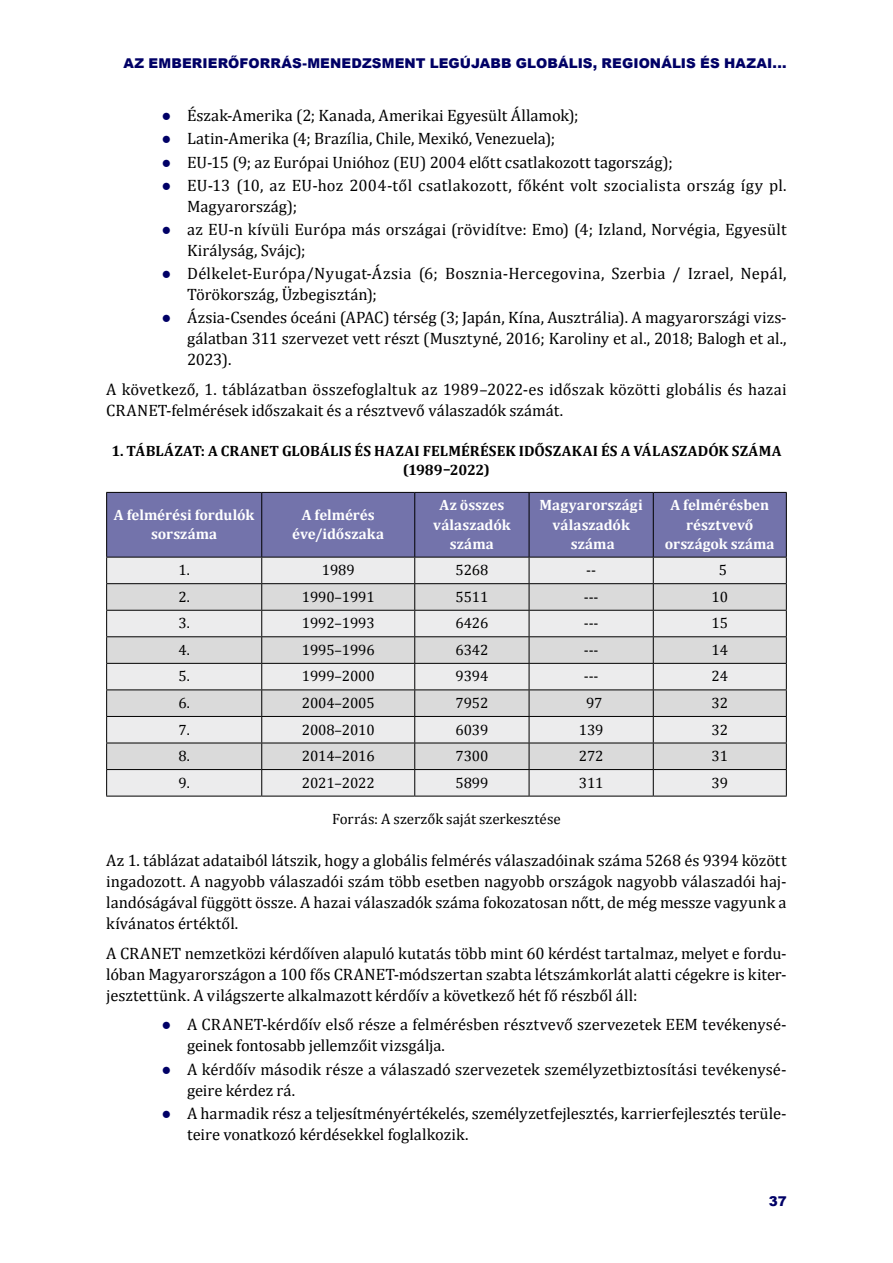
<style>
.page{position:relative;width:893px;height:1263px;background:#fff}
.page>*{position:absolute;margin:0;border:0;box-sizing:border-box;transform-origin:0 0}
.Főszöveg{font:16.5px/21px "Cambria";letter-spacing:.005em;color:#000}
.Táblázat_SZÖVEG{font:15px "Cambria";letter-spacing:-.01em;color:#000}
.Táblázat_FEJ{font:700 15px/19px "Cambria";color:#fff;text-align:center}
.t1{font:700 15px/19px "Cambria";letter-spacing:.01em;color:#000;text-align:center}
.FORRÁS{font:15px "Cambria";color:#000}
.t2{font:900 13.5px "Arial";letter-spacing:.005em;color:#006}
.s1{font-family:"Times New Roman";color:#006}
</style>
<div class="page">
<svg style="left:106px;top:493px;width:681px;height:303px;background:#c3c3cf"></svg>
<hr style="left:106px;top:796px;width:156px;height:1px;background:#000">
<hr style="left:262px;top:796px;width:153px;height:1px;background:#000">
<hr style="left:415px;top:796px;width:114px;height:1px;background:#000">
<hr style="left:529px;top:796px;width:124px;height:1px;background:#000">
<hr style="left:653px;top:796px;width:134px;height:1px;background:#000">
<hr style="left:106px;top:492px;width:156px;height:1px;background:#000">
<hr style="left:106px;top:493px;width:1px;height:64px;background:#000">
<hr style="left:262px;top:492px;width:153px;height:1px;background:#000">
<hr style="left:415px;top:492px;width:114px;height:1px;background:#000">
<hr style="left:529px;top:492px;width:124px;height:1px;background:#000">
<hr style="left:653px;top:492px;width:134px;height:1px;background:#000">
<hr style="left:786px;top:493px;width:1px;height:64px;background:#000">
<hr style="left:106px;top:557px;width:156px;height:1px;background:#000">
<hr style="left:262px;top:557px;width:153px;height:1px;background:#000">
<hr style="left:415px;top:557px;width:114px;height:1px;background:#000">
<hr style="left:529px;top:557px;width:124px;height:1px;background:#000">
<hr style="left:653px;top:557px;width:134px;height:1px;background:#000">
<p class="t2" style="left:124px;top:53px;width:664px">AZ EMBERIERŐFORRÁS-MENEDZSMENT LEGÚJABB GLOBÁLIS, REGIONÁLIS ÉS HAZAI...</p>
<p class="Főszöveg" style="left:162px;top:105px;width:419px"><span class="s1">●</span> Észak-Amerika (2; Kanada, Amerikai Egyesült Államok);</p>
<p class="Főszöveg" style="left:162px;top:128px;width:395px"><span class="s1">●</span> Latin-Amerika (4; Brazília, Chile, Mexikó, Venezuela);</p>
<p class="Főszöveg" style="left:162px;top:151px;width:513px"><span class="s1">●</span> EU-15 (9; az Európai Unióhoz (EU) 2004 előtt csatlakozott tagország);</p>
<p class="Főszöveg" style="left:187px;top:174px;width:601px;text-indent:-26px"><span class="s1">●</span> EU-13 (10, az EU-hoz 2004-től csatlakozott, főként volt szocialista ország így pl.<br>Magyarország);</p>
<p class="Főszöveg" style="left:187px;top:219px;width:601px;text-indent:-26px"><span class="s1">●</span> az EU-n kívüli Európa más országai (rövidítve: Emo) (4; Izland, Norvégia, Egyesült<br>Királyság, Svájc);</p>
<p class="Főszöveg" style="left:187px;top:263px;width:601px;text-indent:-26px"><span class="s1">●</span> Délkelet-Európa/Nyugat-Ázsia (6; Bosznia-Hercegovina, Szerbia / Izrael, Nepál,<br>Törökország, Üzbegisztán);</p>
<p class="Főszöveg" style="left:187px;top:307px;width:601px;text-align:justify;text-indent:-26px"><span class="s1">●</span> Ázsia-Csendes óceáni (APAC) térség (3; Japán, Kína, Ausztrália). A magyarországi vizs&shy;gálatban 311 szervezet vett részt (Musztyné, 2016; Karoliny et al., 2018; Balogh et al., 2023).</p>
<p class="Főszöveg" style="left:106px;top:378px;width:682px">A következő, 1. táblázatban összefoglaltuk az 1989–2022-es időszak közötti globális és hazai<br>CRANET-felmérések időszakait és a résztvevő válaszadók számát.</p>
<p class="t1" style="left:111px;top:441px;width:672px">1. TÁBLÁZAT: A CRANET GLOBÁLIS ÉS HAZAI FELMÉRÉSEK IDŐSZAKAI ÉS A VÁLASZADÓK SZÁMA (1989–2022)</p>
<p class="Táblázat_FEJ" style="left:114px;top:505px;width:142px">A felmérési fordulók sorszáma</p>
<p class="Táblázat_FEJ" style="left:302px;top:505px;width:75px">A felmérés</p>
<p class="Táblázat_FEJ" style="left:540px;top:495px;width:105px">Magyarországi válaszadók</p>
<p class="Táblázat_FEJ" style="left:571px;top:534px;width:45px">száma</p>
<p class="Táblázat_FEJ" style="left:670px;top:495px;width:100px">A felmérésben résztvevő</p>
<p class="Táblázat_FEJ" style="left:665px;top:534px;width:111px">országok száma</p>
<p class="Táblázat_FEJ" style="left:440px;top:495px;width:66px">Az összes</p>
<p class="Táblázat_FEJ" style="left:433px;top:514px;width:79px">válaszadók</p>
<p class="Táblázat_FEJ" style="left:450px;top:534px;width:45px">száma</p>
<p class="Táblázat_FEJ" style="left:292px;top:524px;width:93px">éve/időszaka</p>
<p class="Táblázat_SZÖVEG" style="left:179px;top:561px;width:13px">1.</p>
<p class="Táblázat_SZÖVEG" style="left:322px;top:561px;width:34px">1989</p>
<p class="Táblázat_SZÖVEG" style="left:455px;top:561px;width:34px">5268</p>
<p class="Táblázat_SZÖVEG" style="left:586px;top:561px;width:11px">--</p>
<p class="Táblázat_SZÖVEG" style="left:719px;top:561px;width:10px">5</p>
<p class="Táblázat_SZÖVEG" style="left:179px;top:588px;width:13px">2.</p>
<p class="Táblázat_SZÖVEG" style="left:302px;top:588px;width:74px">1990–1991</p>
<p class="Táblázat_SZÖVEG" style="left:455px;top:588px;width:34px">5511</p>
<p class="Táblázat_SZÖVEG" style="left:584px;top:588px;width:16px">---</p>
<p class="Táblázat_SZÖVEG" style="left:712px;top:588px;width:18px">10</p>
<p class="Táblázat_SZÖVEG" style="left:179px;top:614px;width:13px">3.</p>
<p class="Táblázat_SZÖVEG" style="left:302px;top:614px;width:74px">1992–1993</p>
<p class="Táblázat_SZÖVEG" style="left:455px;top:614px;width:34px">6426</p>
<p class="Táblázat_SZÖVEG" style="left:584px;top:614px;width:16px">---</p>
<p class="Táblázat_SZÖVEG" style="left:712px;top:614px;width:18px">15</p>
<p class="Táblázat_SZÖVEG" style="left:179px;top:641px;width:13px">4.</p>
<p class="Táblázat_SZÖVEG" style="left:302px;top:641px;width:74px">1995–1996</p>
<p class="Táblázat_SZÖVEG" style="left:455px;top:641px;width:34px">6342</p>
<p class="Táblázat_SZÖVEG" style="left:584px;top:641px;width:16px">---</p>
<p class="Táblázat_SZÖVEG" style="left:712px;top:641px;width:18px">14</p>
<p class="Táblázat_SZÖVEG" style="left:179px;top:667px;width:13px">5.</p>
<p class="Táblázat_SZÖVEG" style="left:302px;top:667px;width:74px">1999–2000</p>
<p class="Táblázat_SZÖVEG" style="left:455px;top:667px;width:34px">9394</p>
<p class="Táblázat_SZÖVEG" style="left:584px;top:667px;width:16px">---</p>
<p class="Táblázat_SZÖVEG" style="left:712px;top:667px;width:18px">24</p>
<p class="Táblázat_SZÖVEG" style="left:179px;top:694px;width:13px">6.</p>
<p class="Táblázat_SZÖVEG" style="left:302px;top:694px;width:74px">2004–2005</p>
<p class="Táblázat_SZÖVEG" style="left:455px;top:694px;width:34px">7952</p>
<p class="Táblázat_SZÖVEG" style="left:586px;top:694px;width:18px">97</p>
<p class="Táblázat_SZÖVEG" style="left:712px;top:694px;width:18px">32</p>
<p class="Táblázat_SZÖVEG" style="left:179px;top:720px;width:13px">7.</p>
<p class="Táblázat_SZÖVEG" style="left:302px;top:720px;width:74px">2008–2010</p>
<p class="Táblázat_SZÖVEG" style="left:455px;top:720px;width:34px">6039</p>
<p class="Táblázat_SZÖVEG" style="left:579px;top:720px;width:26px">139</p>
<p class="Táblázat_SZÖVEG" style="left:712px;top:720px;width:18px">32</p>
<p class="Táblázat_SZÖVEG" style="left:179px;top:747px;width:13px">8.</p>
<p class="Táblázat_SZÖVEG" style="left:302px;top:747px;width:74px">2014–2016</p>
<p class="Táblázat_SZÖVEG" style="left:455px;top:747px;width:34px">7300</p>
<p class="Táblázat_SZÖVEG" style="left:579px;top:747px;width:26px">272</p>
<p class="Táblázat_SZÖVEG" style="left:712px;top:747px;width:18px">31</p>
<p class="Táblázat_SZÖVEG" style="left:179px;top:774px;width:13px">9.</p>
<p class="Táblázat_SZÖVEG" style="left:302px;top:774px;width:74px">2021–2022</p>
<p class="Táblázat_SZÖVEG" style="left:455px;top:774px;width:34px">5899</p>
<p class="Táblázat_SZÖVEG" style="left:579px;top:774px;width:26px">311</p>
<p class="Táblázat_SZÖVEG" style="left:712px;top:774px;width:18px">39</p>
<p class="FORRÁS" style="left:332px;top:810px;width:230px">Forrás: A szerzők saját szerkesztése</p>
<p class="Főszöveg" style="left:106px;top:850px;width:682px;text-align:justify">Az 1. táblázat adataiból látszik, hogy a globális felmérés válaszadóinak száma 5268 és 9394 között ingadozott. A nagyobb válaszadói szám több esetben nagyobb országok nagyobb válaszadói haj&shy;landóságával függött össze. A hazai válaszadók száma fokozatosan nőtt, de még messze vagyunk a kívánatos értéktől.</p>
<p class="Főszöveg" style="left:106px;top:943px;width:682px;text-align:justify">A CRANET nemzetközi kérdőíven alapuló kutatás több mint 60 kérdést tartalmaz, melyet e fordu&shy;lóban Magyarországon a 100 fős CRANET-módszertan szabta létszámkorlát alatti cégekre is kiter&shy;jesztettünk. A világszerte alkalmazott kérdőív a következő hét fő részből áll:</p>
<p class="Főszöveg" style="left:187px;top:1014px;width:601px;text-indent:-26px"><span class="s1">●</span> A CRANET-kérdőív első része a felmérésben résztvevő szervezetek EEM tevékenysé&shy;geinek fontosabb jellemzőit vizsgálja.</p>
<p class="Főszöveg" style="left:187px;top:1058px;width:601px;text-indent:-26px"><span class="s1">●</span> A kérdőív második része a válaszadó szervezetek személyzetbiztosítási tevékenysé&shy;geire kérdez rá.</p>
<p class="Főszöveg" style="left:187px;top:1102px;width:601px;text-indent:-26px"><span class="s1">●</span> A harmadik rész a teljesítményértékelés, személyzetfejlesztés, karrierfejlesztés terüle&shy;teire vonatkozó kérdésekkel foglalkozik.</p>
<p class="t2" style="left:769px;top:1191px;width:20px">37</p>
</div>
